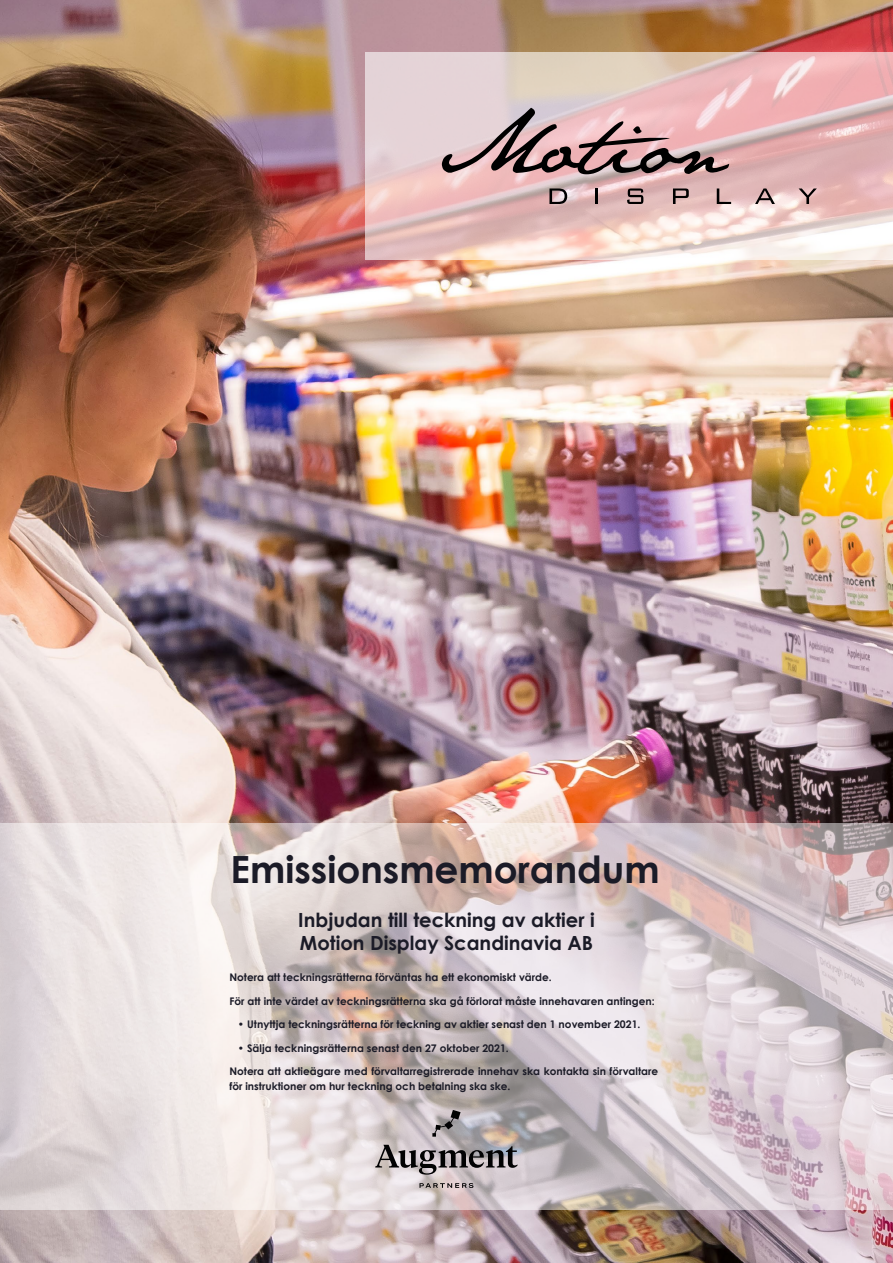
<style>
.page{position:relative;width:893px;height:1263px;background:#fff}
.page>*{position:absolute;margin:0;border:0;box-sizing:border-box;transform-origin:0 0}
.t1{font:700 37.5px "Century Gothic";color:#1b1b27}
.t2{font:700 19.5px/23.4px "Century Gothic";color:#1b1b27}
.t3{font:700 10.5px/15px "Century Gothic";color:#1b1b27}
</style>
<div class="page">
<img style="left:0;top:0;width:893px;height:1263px">
<svg style="left:0;top:823px;width:893px;height:387px"></svg>
<svg style="left:375px;top:1145px;width:143px;height:29px"></svg>
<svg style="left:432px;top:1110px;width:29px;height:27px"></svg>
<svg style="left:419px;top:1183px;width:54px;height:5px"></svg>
<svg style="left:366px;top:52px;width:527px;height:207px"></svg>
<svg style="left:549px;top:188px;width:18px;height:16px"></svg>
<hr style="left:595px;top:188px;width:3px;height:16px;background:#000">
<svg style="left:627px;top:188px;width:16px;height:16px"></svg>
<svg style="left:673px;top:188px;width:16px;height:16px"></svg>
<svg style="left:717px;top:188px;width:14px;height:16px"></svg>
<svg style="left:755px;top:188px;width:20px;height:16px"></svg>
<svg style="left:799px;top:188px;width:18px;height:16px"></svg>
<svg style="left:442px;top:108px;width:287px;height:66px"></svg>
<h1 class="t1" style="left:231px;top:840px;width:431px">Emissionsmemorandum</h1>
<h2 class="t2" style="left:298px;top:907px;width:298px">Inbjudan till teckning av aktier i<br>Motion Display Scandinavia AB</h2>
<p class="t3" style="left:229px;top:969px;width:324px">Notera att teckningsrätterna förväntas ha ett ekonomiskt värde.</p>
<p class="t3" style="left:229px;top:993px;width:427px">För att inte värdet av teckningsrätterna ska gå förlorat måste innehavaren antingen:</p>
<p class="t3" style="left:238px;top:1016px;width:404px">• Utnyttja teckningsrätterna för teckning av aktier senast den 1 november 2021.</p>
<p class="t3" style="left:238px;top:1040px;width:272px">• Sälja teckningsrätterna senast den 27 oktober 2021.</p>
<p class="t3" style="left:229px;top:1063px;width:430px">Notera att aktieägare med förvaltarregistrerade innehav ska kontakta sin förvaltare för instruktioner om hur teckning och betalning ska ske.</p>
</div>
